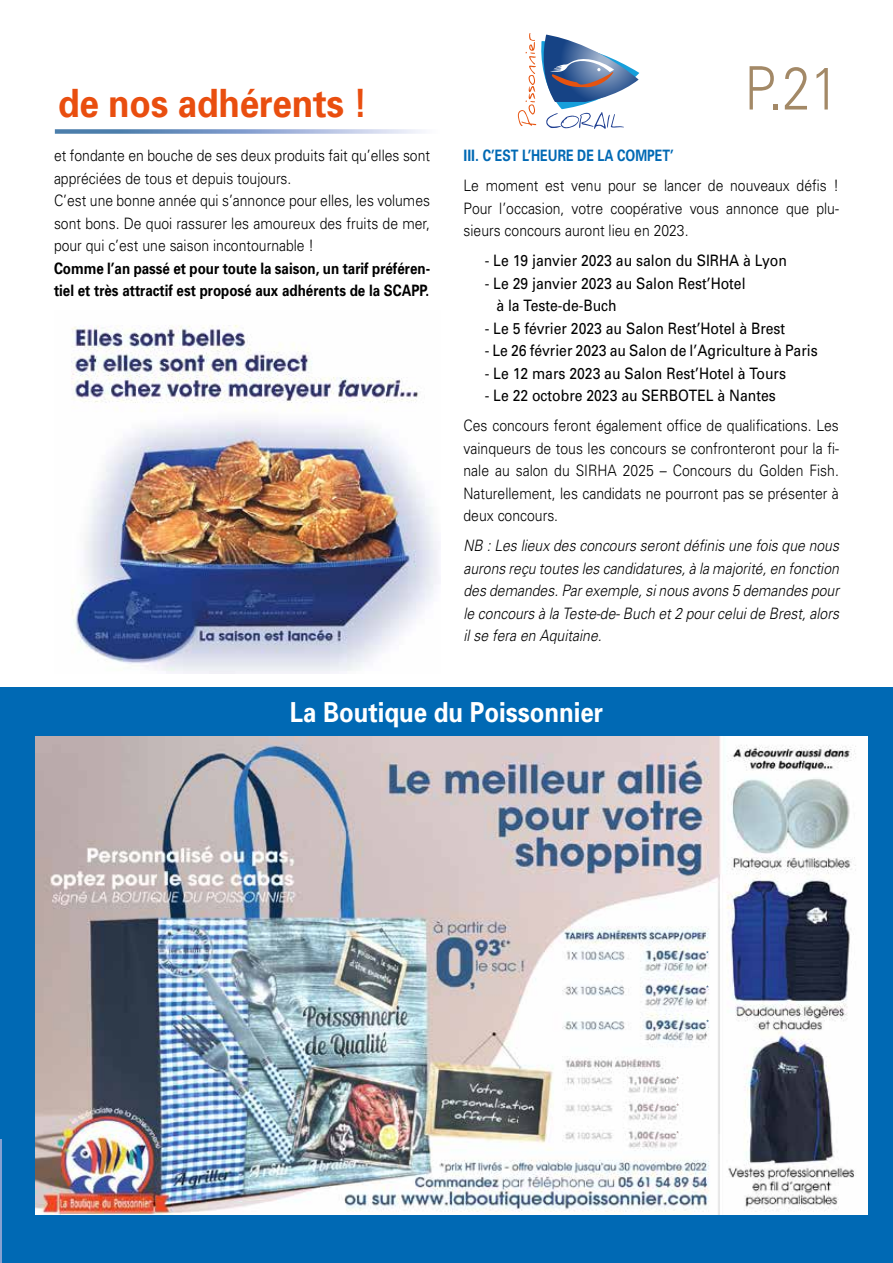
<style>
.page{position:relative;width:893px;height:1263px;background:#fff}
.page>*{position:absolute;margin:0;border:0;box-sizing:border-box;transform-origin:0 0}
.t1{font:300 60px "Univers";color:#a38967;scale:.85 1}
.t2{font:700 39px "Univers";letter-spacing:-.005em;color:#e94e0f;scale:.9 1}
.t3{font:700 27.6px "Univers";color:#fff;scale:.87 1}
.t4{font:300 15.75px/22.5px "Univers";color:#000;text-align:justify;scale:.89 1}
.t5{font:15.75px/22.5px "Univers";color:#000;scale:.89 1}
.t6{font:italic 300 15.75px/22.5px "Univers";color:#000;text-align:justify;scale:.89 1}
.t7{font:700 15.75px/22.5px "Univers";color:#000;scale:.85 1}
.t8{font:700 15.75px "Univers";color:#0069b4;scale:.89 1}
</style>
<div class="page">
<svg style="left:55px;top:129px;width:367px;height:5px;background:#96afd1"></svg>
<img style="left:71px;top:325px;width:368px;height:348px">
<div style="left:0;top:687px;width:893px;height:576px;background:#0069b4"></div>
<img style="left:35px;top:736px;width:833px;height:478px">
<hr style="left:0;top:1139px;width:1px;height:124px;background:#88a1d1">
<svg style="left:518px;top:33px;width:121px;height:96px"></svg>
<h2 class="t2" style="left:58px;top:78px;width:345px">de nos adhérents !</h2>
<p class="t4" style="left:54px;top:144px;width:424px;text-align:left">et fondante en bouche de ses deux produits fait qu’elles sont appréciées de tous et depuis toujours.<br>C’est une bonne année qui s’annonce pour elles, les volumes sont bons. De quoi rassurer les amoureux des fruits de mer, pour qui c’est une saison incontournable !</p>
<p class="t7" style="left:54px;top:256px;width:444px">Comme l’an passé et pour toute la saison, un tarif préféren&shy;tiel et très attractif est proposé aux adhérents de la SCAPP.</p>
<h1 class="t1" style="left:744px;top:52px;width:113px">P.21</h1>
<p class="t8" style="left:463px;top:146px;width:238px">III. C’EST L’HEURE DE LA COMPET’</p>
<p class="t4" style="left:463px;top:174px;width:423px">Le moment est venu pour se lancer de nouveaux défis !<br>Pour l’occasion, votre coopérative vous annonce que plu&shy;sieurs concours auront lieu en 2023.</p>
<p class="t5" style="left:485px;top:249px;width:341px">- Le 19 janvier 2023 au salon du SIRHA à Lyon</p>
<p class="t5" style="left:496px;top:272px;width:281px;text-indent:-12px">- Le 29 janvier 2023 au Salon Rest’Hotel à la Teste-de-Buch</p>
<p class="t5" style="left:485px;top:317px;width:339px">- Le 5 février 2023 au Salon Rest’Hotel à Brest</p>
<p class="t5" style="left:485px;top:339px;width:376px">- Le 26 février 2023 au Salon de l’Agriculture à Paris</p>
<p class="t5" style="left:485px;top:362px;width:340px">- Le 12 mars 2023 au Salon Rest’Hotel à Tours</p>
<p class="t5" style="left:485px;top:384px;width:329px">- Le 22 octobre 2023 au SERBOTEL à Nantes</p>
<p class="t4" style="left:463px;top:414px;width:423px">Ces concours feront également office de qualifications. Les vainqueurs de tous les concours se confronteront pour la fi&shy;nale au salon du SIRHA 2025 – Concours du Golden Fish.<br>Naturellement, les candidats ne pourront pas se présenter à deux concours.</p>
<p class="t6" style="left:463px;top:534px;width:423px">NB : Les lieux des concours seront définis une fois que nous aurons reçu toutes les candidatures, à la majorité, en fonction des demandes. Par exemple, si nous avons 5 demandes pour le concours à la Teste-de- Buch et 2 pour celui de Brest, alors il se fera en Aquitaine.</p>
<h3 class="t3" style="left:290px;top:694px;width:362px">La Boutique du Poissonnier</h3>
</div>
